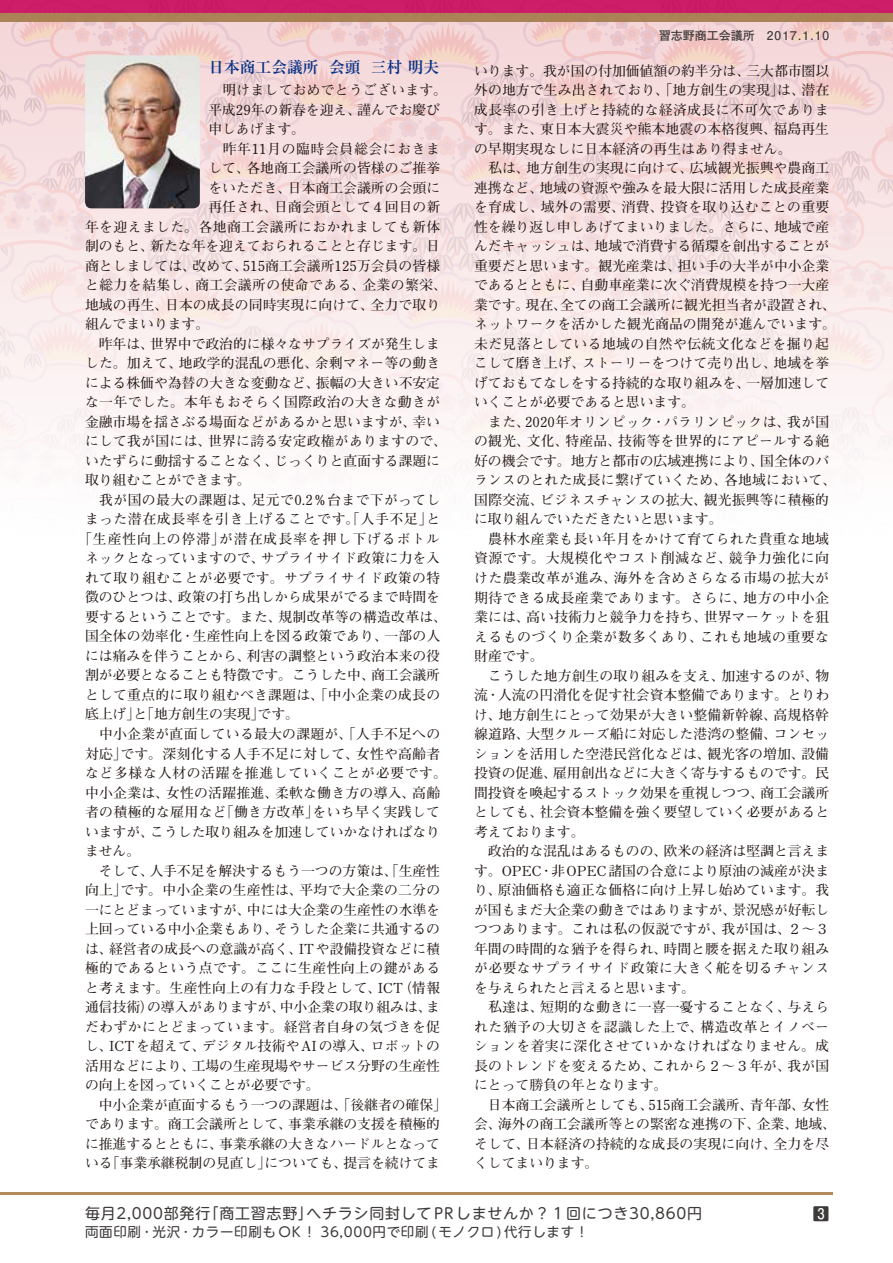
<style>
.page{position:relative;width:893px;height:1263px;background:#fff}
.page>*{position:absolute;margin:0;border:0;box-sizing:border-box;transform-origin:0 0}
.t1{font:700 16.5px "Futo Go B101 Pr 6";color:#3e3a39}
.t2{font:700 15.75px "Ryumin Pr 6";color:#0c3388}
.t3{font:15px "UD Shin M Go Pro";letter-spacing:.05em;color:#3e3a39}
.t4{font:700 13.8px/19.5px "Futo Min A101 Pr 6";letter-spacing:.005em;color:#221815}
.t5{font:700 13.8px "Futo Min A101 Pr 6";letter-spacing:.03em;color:#221815}
.t6{font:700 13.8px "Futo Min A101 Pr 6";letter-spacing:.035em;color:#221815}
.t7{font:700 13.8px "Futo Min A101 Pr 6";letter-spacing:.055em;color:#221815}
.t8{font:700 13.8px "Futo Min A101 Pr 6";letter-spacing:.025em;color:#221815}
.t9{font:700 13.8px "Futo Min A101 Pr 6";letter-spacing:.07em;color:#221815}
.t10{font:700 13.8px "Futo Min A101 Pr 6";letter-spacing:.045em;color:#221815}
.t11{font:13.5px "UD Shin M Go Pro";letter-spacing:.05em;color:#3e3a39}
.t12{font:700 12px "Futo Go B101 Pr 6";color:#3e3a39}
</style>
<div class="page">
<hr style="left:0;top:1193px;width:833px;height:2px;background:#a57942">
<svg style="left:0;top:21px;width:893px;height:442px"></svg>
<div style="left:0;top:0;width:893px;height:13px;background:#cd1d69"></div>
<div style="left:0;top:13px;width:893px;height:8px;background:#ab8356"></div>
<img style="left:85px;top:55px;width:115px;height:153px">
<p class="t2" style="left:208px;top:55px;width:232px">日本商工会議所 会頭 三村 明夫</p>
<p class="t4" style="left:208px;top:80px;width:240px">　明けましておめでとうございます。</p>
<p class="t4" style="left:208px;top:99px;width:233px">平成29年の新春を迎え、謹んでお慶び</p>
<p class="t4" style="left:208px;top:119px;width:98px">申しあげます。</p>
<p class="t10" style="left:208px;top:138px;width:233px">　昨年11月の臨時会員総会におきま</p>
<p class="t4" style="left:208px;top:158px;width:233px">して、各地商工会議所の皆様のご推挙</p>
<p class="t4" style="left:208px;top:177px;width:233px">をいただき、日本商工会議所の会頭に</p>
<p class="t4" style="left:208px;top:197px;width:233px">再任され、日商会頭として４回目の新</p>
<p class="t5" style="left:85px;top:216px;width:357px">年を迎えました。各地商工会議所におかれましても新体</p>
<p class="t4" style="left:85px;top:236px;width:357px">制のもと、新たな年を迎えておられることと存じます。日</p>
<p class="t4" style="left:85px;top:255px;width:357px">商としましては、改めて、515商工会議所125万会員の皆様</p>
<p class="t6" style="left:85px;top:274px;width:363px">と総力を結集し、商工会議所の使命である、企業の繁栄、</p>
<p class="t4" style="left:85px;top:294px;width:357px">地域の再生、日本の成長の同時実現に向けて、全力で取り</p>
<p class="t4" style="left:85px;top:314px;width:126px">組んでまいります。</p>
<p class="t4" style="left:85px;top:333px;width:357px">　昨年は、世界中で政治的に様々なサプライズが発生しま</p>
<p class="t4" style="left:85px;top:353px;width:357px">した。加えて、地政学的混乱の悪化、余剰マネー等の動き</p>
<p class="t4" style="left:85px;top:372px;width:357px">による株価や為替の大きな変動など、振幅の大きい不安定</p>
<p class="t5" style="left:85px;top:391px;width:357px">な一年でした。本年もおそらく国際政治の大きな動きが</p>
<p class="t4" style="left:85px;top:411px;width:357px">金融市場を揺さぶる場面などがあるかと思いますが、幸い</p>
<p class="t4" style="left:85px;top:431px;width:364px">にして我が国には、世界に誇る安定政権がありますので、</p>
<p class="t4" style="left:85px;top:450px;width:357px">いたずらに動揺することなく、じっくりと直面する課題に</p>
<p class="t4" style="left:85px;top:470px;width:167px">取り組むことができます。</p>
<p class="t5" style="left:85px;top:489px;width:357px">　我が国の最大の課題は、足元で0.2％台まで下がってし</p>
<p class="t7" style="left:85px;top:508px;width:357px">まった潜在成長率を引き上げることです。「人手不足」と</p>
<p class="t9" style="left:78px;top:528px;width:363px">「生産性向上の停滞」が潜在成長率を押し下げるボトル</p>
<p class="t4" style="left:85px;top:548px;width:357px">ネックとなっていますので、サプライサイド政策に力を入</p>
<p class="t5" style="left:85px;top:567px;width:357px">れて取り組むことが必要です。サプライサイド政策の特</p>
<p class="t4" style="left:85px;top:587px;width:357px">徴のひとつは、政策の打ち出しから成果がでるまで時間を</p>
<p class="t4" style="left:85px;top:606px;width:364px">要するということです。また、規制改革等の構造改革は、</p>
<p class="t4" style="left:85px;top:626px;width:357px">国全体の効率化・生産性向上を図る政策であり、一部の人</p>
<p class="t4" style="left:85px;top:645px;width:357px">には痛みを伴うことから、利害の調整という政治本来の役</p>
<p class="t4" style="left:85px;top:665px;width:357px">割が必要となることも特徴です。こうした中、商工会議所</p>
<p class="t4" style="left:85px;top:684px;width:357px">として重点的に取り組むべき課題は、「中小企業の成長の</p>
<p class="t4" style="left:85px;top:704px;width:215px">底上げ」と「地方創生の実現」です。</p>
<p class="t4" style="left:85px;top:723px;width:357px">　中小企業が直面している最大の課題が、「人手不足への</p>
<p class="t4" style="left:85px;top:743px;width:357px">対応」です。深刻化する人手不足に対して、女性や高齢者</p>
<p class="t7" style="left:85px;top:762px;width:363px">など多様な人材の活躍を推進していくことが必要です。</p>
<p class="t4" style="left:85px;top:782px;width:357px">中小企業は、女性の活躍推進、柔軟な働き方の導入、高齢</p>
<p class="t5" style="left:85px;top:801px;width:356px">者の積極的な雇用など「働き方改革」をいち早く実践して</p>
<p class="t4" style="left:85px;top:821px;width:357px">いますが、こうした取り組みを加速していかなければなり</p>
<p class="t4" style="left:85px;top:840px;width:57px">ません。</p>
<p class="t4" style="left:85px;top:860px;width:357px">　そして、人手不足を解決するもう一つの方策は、「生産性</p>
<p class="t4" style="left:85px;top:879px;width:357px">向上」です。中小企業の生産性は、平均で大企業の二分の</p>
<p class="t4" style="left:85px;top:899px;width:357px">一にとどまっていますが、中には大企業の生産性の水準を</p>
<p class="t4" style="left:85px;top:918px;width:357px">上回っている中小企業もあり、そうした企業に共通するの</p>
<p class="t4" style="left:85px;top:938px;width:357px">は、経営者の成長への意識が高く、ITや設備投資などに積</p>
<p class="t5" style="left:85px;top:957px;width:357px">極的であるという点です。ここに生産性向上の鍵がある</p>
<p class="t8" style="left:85px;top:976px;width:357px">と考えます。生産性向上の有力な手段として、ICT（情報</p>
<p class="t4" style="left:85px;top:996px;width:357px">通信技術）の導入がありますが、中小企業の取り組みは、ま</p>
<p class="t6" style="left:85px;top:1015px;width:357px">だわずかにとどまっています。経営者自身の気づきを促</p>
<p class="t4" style="left:85px;top:1035px;width:357px">し、ICTを超えて、デジタル技術やAIの導入、ロボットの</p>
<p class="t4" style="left:85px;top:1055px;width:357px">活用などにより、工場の生産現場やサービス分野の生産性</p>
<p class="t4" style="left:85px;top:1074px;width:236px">の向上を図っていくことが必要です。</p>
<p class="t4" style="left:85px;top:1094px;width:363px">　中小企業が直面するもう一つの課題は、「後継者の確保」</p>
<p class="t4" style="left:85px;top:1113px;width:357px">であります。商工会議所として、事業承継の支援を積極的</p>
<p class="t4" style="left:85px;top:1133px;width:357px">に推進するとともに、事業承継の大きなハードルとなって</p>
<p class="t4" style="left:85px;top:1152px;width:357px">いる「事業承継税制の見直し」についても、提言を続けてま</p>
<p class="t12" style="left:645px;top:26px;width:185px">　習志野商工会議所　2017.1.10</p>
<p class="t4" style="left:474px;top:60px;width:364px">いります。我が国の付加価値額の約半分は、三大都市圏以外の地方で生み出されており、「地方創生の実現」は、潜在成長率の引き上げと持続的な経済成長に不可欠であります。また、東日本大震災や熊本地震の本格復興、福島再生の早期実現なしに日本経済の再生はあり得ません。<br>　私は、地方創生の実現に向けて、広域観光振興や農商工連携など、地域の資源や強みを最大限に活用した成長産業を育成し、域外の需要、消費、投資を取り込むことの重要性を繰り返し申しあげてまいりました。さらに、地域で産んだキャッシュは、地域で消費する循環を創出することが重要だと思います。観光産業は、担い手の大半が中小企業であるとともに、自動車産業に次ぐ消費規模を持つ一大産業です。現在、全ての商工会議所に観光担当者が設置され、ネットワークを活かした観光商品の開発が進んでいます。未だ見落としている地域の自然や伝統文化などを掘り起こして磨き上げ、ストーリーをつけて売り出し、地域を挙げておもてなしをする持続的な取り組みを、一層加速していくことが必要であると思います。<br>　また、2020年オリンピック・パラリンピックは、我が国の観光、文化、特産品、技術等を世界的にアピールする絶好の機会です。地方と都市の広域連携により、国全体のバランスのとれた成長に繋げていくため、各地域において、国際交流、ビジネスチャンスの拡大、観光振興等に積極的に取り組んでいただきたいと思います。</p>
<p class="t4" style="left:474px;top:528px;width:363px;text-indent:14px">農林水産業も長い年月をかけて育てられた貴重な地域資源です。大規模化やコスト削減など、競争力強化に向けた農業改革が進み、海外を含めさらなる市場の拡大が期待できる成長産業であります。さらに、地方の中小企業には、高い技術力と競争力を持ち、世界マーケットを狙えるものづくり企業が数多くあり、これも地域の重要な財産です。<br>　こうした地方創生の取り組みを支え、加速するのが、物流・人流の円滑化を促す社会資本整備であります。とりわけ、地方創生にとって効果が大きい整備新幹線、高規格幹線道路、大型クルーズ船に対応した港湾の整備、コンセッションを活用した空港民営化などは、観光客の増加、設備投資の促進、雇用創出などに大きく寄与するものです。民間投資を喚起するストック効果を重視しつつ、商工会議所としても、社会資本整備を強く要望していく必要があると考えております。<br>　政治的な混乱はあるものの、欧米の経済は堅調と言えます。OPEC・非OPEC諸国の合意により原油の減産が決まり、原油価格も適正な価格に向け上昇し始めています。我が国もまだ大企業の動きではありますが、景況感が好転しつつあります。これは私の仮説ですが、我が国は、２～３年間の時間的な猶予を得られ、時間と腰を据えた取り組みが必要なサプライサイド政策に大きく舵を切るチャンスを与えられたと言えると思います。<br>　私達は、短期的な動きに一喜一憂することなく、与えられた猶予の大切さを認識した上で、構造改革とイノベーションを着実に深化させていかなければなりません。成長のトレンドを変えるため、これから２～３年が、我が国にとって勝負の年となります。<br>　日本商工会議所としても、515商工会議所、青年部、女性会、海外の商工会議所等との緊密な連携の下、企業、地域、そして、日本経済の持続的な成長の実現に向け、全力を尽くしてまいります。</p>
<p class="t3" style="left:85px;top:1201px;width:619px">毎月2,000部発行「商工習志野」へチラシ同封して PR しませんか？１回につき30,860円</p>
<p class="t11" style="left:85px;top:1221px;width:505px">両面印刷･光沢･カラー印刷もOK！ 36,000円で印刷(モノクロ)代行します！</p>
<p class="t1" style="left:813px;top:1201px;width:18px">3</p>
</div>
